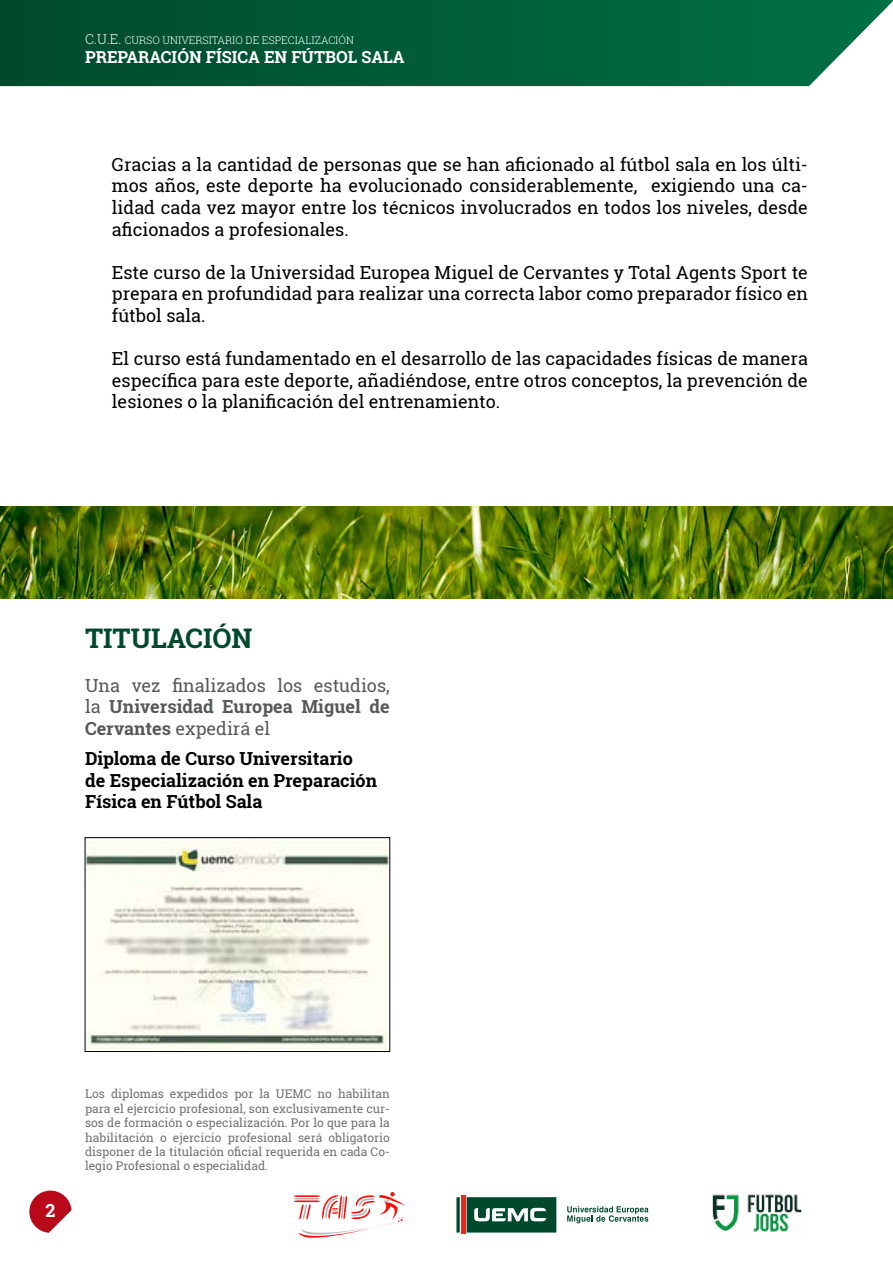
<style>
.page{position:relative;width:893px;height:1263px;background:#fff}
.page>*{position:absolute;margin:0;border:0;box-sizing:border-box;transform-origin:0 0}
.t1{font:700 27px "Roboto Slab";color:#00492c}
.t2{font:18px/21.6px "Roboto Slab";color:#000;text-align:justify}
.t3{font:18px/21.6px "Roboto Slab";color:#56585a;text-align:justify}
.t4{font:700 18px/21.6px "Roboto Slab";color:#000}
.t5{font:700 18px "Roboto Slab";color:#fff}
.t6{font:700 16.5px "Roboto Slab";color:#fff}
.t7{font:12px/14.4px "Roboto Slab";color:#707172;text-align:justify}
.t8{font:300 10.5px "Roboto Slab";color:#fff}
.s1{font-size:13.5px}
.s2{font-weight:700}
</style>
<div class="page">
<svg style="left:29px;top:1190px;width:43px;height:43px"></svg>
<svg style="left:0;top:0;width:893px;height:86px;background:#09613f"></svg>
<svg style="left:293px;top:1192px;width:113px;height:46px"></svg>
<svg style="left:456px;top:1195px;width:193px;height:39px"></svg>
<img style="left:712px;top:1194px;width:90px;height:38px">
<img style="left:0;top:506px;width:893px;height:92px">
<img style="left:87px;top:839px;width:301px;height:211px">
<div style="left:85px;top:837px;width:305px;height:215px;border:1px solid #000"></div>
<p class="t8" style="left:85px;top:33px;width:270px"><span class="s1">C.U.E.</span> CURSO UNIVERSITARIO DE ESPECIALIZACIÓN</p>
<p class="t6" style="left:85px;top:46px;width:321px">PREPARACIÓN FÍSICA EN FÚTBOL SALA</p>
<p class="t2" style="left:112px;top:153px;width:697px">Gracias a la cantidad de personas que se han aficionado al fútbol sala en los últi&shy;mos años, este deporte ha evolucionado considerablemente, exigiendo una ca&shy;lidad cada vez mayor entre los técnicos involucrados en todos los niveles, desde aficionados a profesionales.</p>
<p class="t2" style="left:112px;top:261px;width:697px">Este curso de la Universidad Europea Miguel de Cervantes y Total Agents Sport te prepara en profundidad para realizar una correcta labor como preparador físico en fútbol sala.</p>
<p class="t2" style="left:112px;top:348px;width:697px">El curso está fundamentado en el desarrollo de las capacidades físicas de manera específica para este deporte, añadiéndose, entre otros conceptos, la prevención de lesiones o la planificación del entrenamiento.</p>
<h1 class="t1" style="left:85px;top:619px;width:169px">TITULACIÓN</h1>
<p class="t3" style="left:85px;top:674px;width:306px">Una vez finalizados los estudios, la <span class="s2">Universidad Europea Miguel de Cervantes</span> expedirá el</p>
<p class="t4" style="left:85px;top:747px;width:294px">Diploma de Curso Universitario de Especialización en Preparación<br>Física en Fútbol Sala</p>
<p class="t5" style="left:45px;top:1198px;width:11px">2</p>
<p class="t7" style="left:85px;top:1087px;width:306px">Los diplomas expedidos por la UEMC no habilitan para el ejercicio profesional, son exclusivamente cur&shy;sos de formación o especialización. Por lo que para la habilitación o ejercicio profesional será obligatorio disponer de la titulación oficial requerida en cada Co&shy;legio Profesional o especialidad.</p>
</div>
